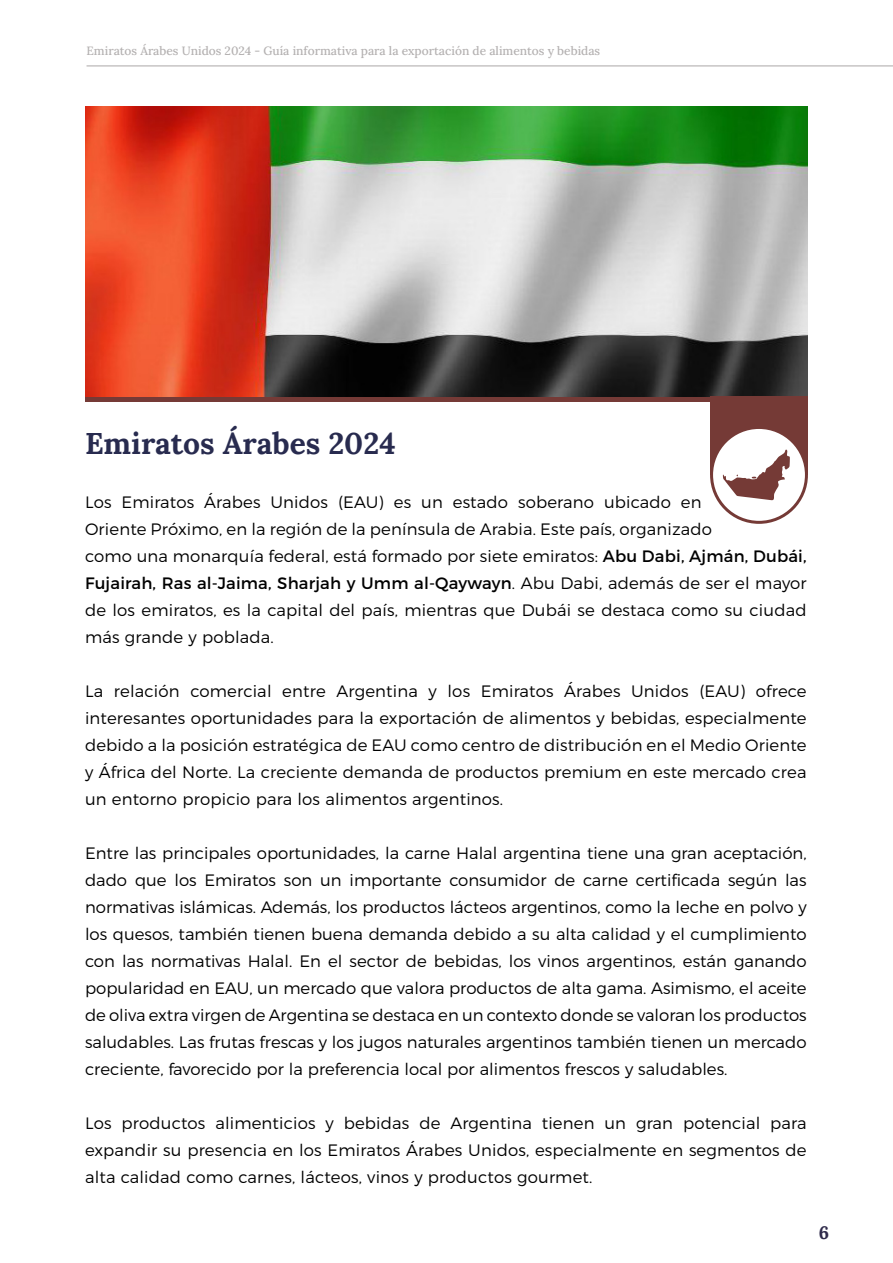
<style>
.page{position:relative;width:893px;height:1263px;background:#fff}
.page>*{position:absolute;margin:0;border:0;box-sizing:border-box;transform-origin:0 0}
.t1{font:700 30px "Lora";color:#282b4f}
.t2{font:700 18px "Lora";color:#2f2b4b}
.t3{font:300 16.5px/27px "Montserrat";letter-spacing:.01em;color:#000;text-align:justify}
.t4{font:500 12px "Lora";color:#b4b1b1}
.s1{font-weight:400}
</style>
<div class="page">
<hr style="left:87px;top:65px;width:805px;height:1px;background:#b4b1b1">
<img style="left:85px;top:106px;width:723px;height:291px">
<hr style="left:85px;top:397px;width:723px;height:4px;background:#753a36">
<div style="left:710px;top:397px;width:98px;height:78px;background:#753a36"></div>
<div style="left:711px;top:427px;width:95px;height:95px;background:#fff;border-radius:50%"></div>
<div style="left:710px;top:426px;width:98px;height:98px;border:3px solid #753a36;border-radius:50%"></div>
<svg style="left:723px;top:449px;width:67px;height:51px"></svg>
<p class="t4" style="left:87px;top:43px;width:515px">Emiratos Árabes Unidos 2024 - Guía informativa para la exportación de alimentos y bebidas</p>
<h1 class="t1" style="left:85px;top:424px;width:312px">Emiratos Árabes 2024</h1>
<p class="t3" style="left:85px;top:487px;width:723px;text-align:left">Los Emiratos Árabes Unidos (EAU) es un estado soberano ubicado en<br>Oriente Próximo, en la región de la península de Arabia. Este país, organizado<br>como una monarquía federal, está formado por siete emiratos: <span class="s1">Abu Dabi, Ajmán, Dubái, Fujairah, Ras al-Jaima, Sharjah y Umm al-Qaywayn</span>. Abu Dabi, además de ser el mayor de los emiratos, es la capital del país, mientras que Dubái se destaca como su ciudad más grande y poblada.</p>
<p class="t3" style="left:85px;top:676px;width:723px">La relación comercial entre Argentina y los Emiratos Árabes Unidos (EAU) ofrece interesantes oportunidades para la exportación de alimentos y bebidas, especialmente debido a la posición estratégica de EAU como centro de distribución en el Medio Oriente y África del Norte. La creciente demanda de productos premium en este mercado crea un entorno propicio para los alimentos argentinos.</p>
<p class="t3" style="left:85px;top:838px;width:723px">Entre las principales oportunidades, la carne Halal argentina tiene una gran aceptación, dado que los Emiratos son un importante consumidor de carne certificada según las normativas islámicas. Además, los productos lácteos argentinos, como la leche en polvo y los quesos, también tienen buena demanda debido a su alta calidad y el cumplimiento con las normativas Halal. En el sector de bebidas, los vinos argentinos, están ganando popularidad en EAU, un mercado que valora productos de alta gama. Asimismo, el aceite de oliva extra virgen de Argentina se destaca en un contexto donde se valoran los productos saludables. Las frutas frescas y los jugos naturales argentinos también tienen un mercado creciente, favorecido por la preferencia local por alimentos frescos y saludables.</p>
<p class="t3" style="left:85px;top:1108px;width:723px">Los productos alimenticios y bebidas de Argentina tienen un gran potencial para expandir su presencia en los Emiratos Árabes Unidos, especialmente en segmentos de alta calidad como carnes, lácteos, vinos y productos gourmet.</p>
<p class="t2" style="left:819px;top:1220px;width:12px">6</p>
</div>
